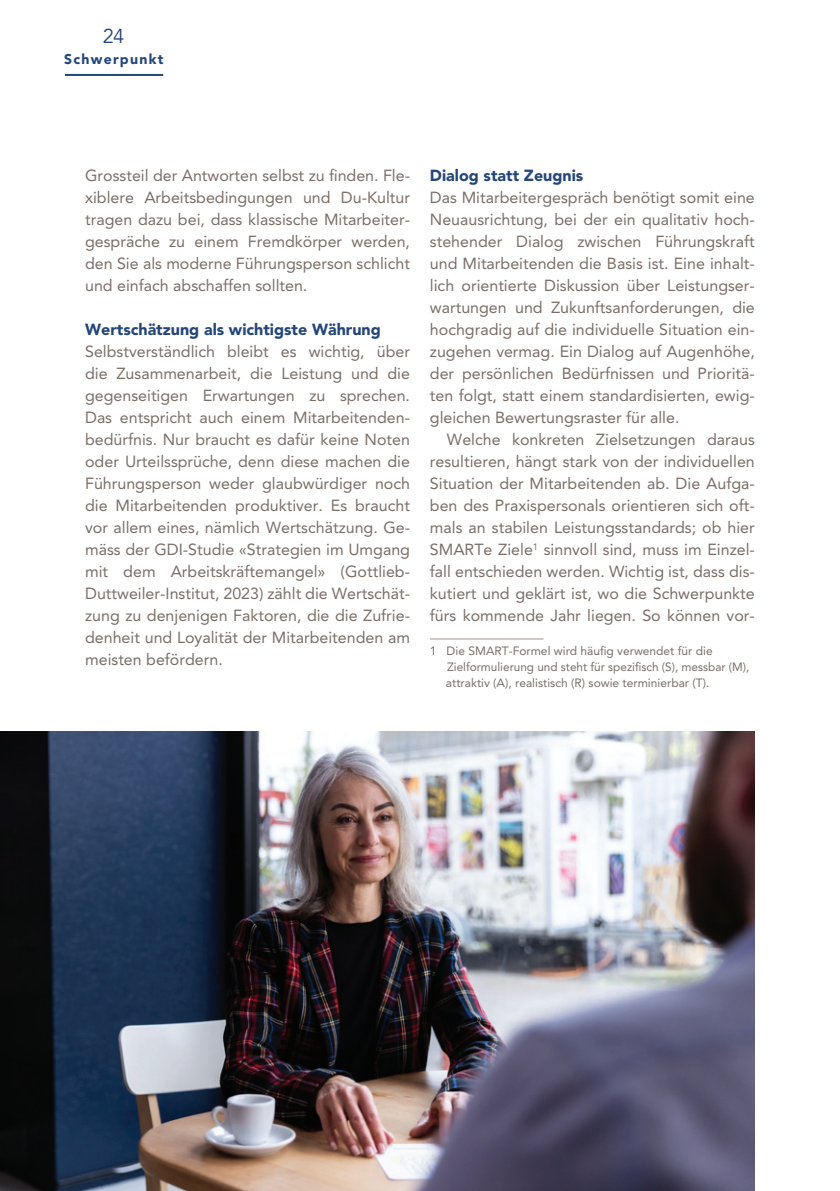
<style>
.page{position:relative;width:840px;height:1191px;background:#fff}
.page>*{position:absolute;margin:0;border:0;box-sizing:border-box;transform-origin:0 0}
.t1{font:20px "Avenir LT Std";color:#244678}
.t2{font:16px/22px "Avenir LT Std";color:#7a6e69;text-align:justify}
.t3{font:900 16px "Avenir LT Std";color:#244678}
.t4{font:900 14px "Avenir LT Std";color:#244678}
.t5{font:12px/16px "Avenir LT Std";color:#7a6e69}
</style>
<div class="page">
<hr style="left:65px;top:74px;width:98px;height:2px;background:#244678">
<hr style="left:429px;top:638px;width:114px;height:1px;background:#9d918d">
<img style="left:0;top:731px;width:754px;height:460px">
<p class="t1" style="left:103px;top:24px;width:23px">24</p>
<p class="t4" style="left:64px;top:51px;width:101px">Schwerpunkt</p>
<p class="t2" style="left:85px;top:164px;width:326px">Grossteil der Antworten selbst zu finden. Fle&shy;xiblere Arbeitsbedingungen und Du-Kultur tragen dazu bei, dass klassische Mitarbeiter&shy;gespräche zu einem Fremdkörper werden, den Sie als moderne Führungsperson schlicht und einfach abschaffen sollten.</p>
<p class="t3" style="left:85px;top:319px;width:297px">Wertschätzung als wichtigste Währung</p>
<p class="t2" style="left:85px;top:340px;width:326px">Selbstverständlich bleibt es wichtig, über die Zusammenarbeit, die Leistung und die gegenseitigen Erwartungen zu sprechen.<br>Das entspricht auch einem Mitarbeitenden&shy;bedürfnis. Nur braucht es dafür keine Noten oder Urteilssprüche, denn diese machen die Führungsperson weder glaubwürdiger noch die Mitarbeitenden produktiver. Es braucht vor allem eines, nämlich Wertschätzung. Ge&shy;mäss der GDI-Studie «Strategien im Umgang mit dem Arbeitskräftemangel» (Gottlieb-Duttweiler-Institut, 2023) zählt die Wertschät&shy;zung zu denjenigen Faktoren, die die Zufrie&shy;denheit und Loyalität der Mitarbeitenden am meisten befördern.</p>
<p class="t3" style="left:429px;top:165px;width:155px">Dialog statt Zeugnis</p>
<p class="t2" style="left:429px;top:186px;width:326px">Das Mitarbeitergespräch benötigt somit eine Neuausrichtung, bei der ein qualitativ hoch&shy;stehender Dialog zwischen Führungskraft und Mitarbeitenden die Basis ist. Eine inhalt&shy;lich orientierte Diskussion über Leistungser&shy;wartungen und Zukunftsanforderungen, die hochgradig auf die individuelle Situation ein&shy;zugehen vermag. Ein Dialog auf Augenhöhe, der persönlichen Bedürfnissen und Prioritä&shy;ten folgt, statt einem standardisierten, ewig&shy;gleichen Bewertungsraster für alle.</p>
<p class="t2" style="left:429px;top:428px;width:326px;text-indent:17px">Welche konkreten Zielsetzungen daraus resultieren, hängt stark von der individuellen Situation der Mitarbeitenden ab. Die Aufga&shy;ben des Praxispersonals orientieren sich oft&shy;mals an stabilen Leistungsstandards; ob hier SMARTe Ziele<sup>1</sup> sinnvoll sind, muss im Einzel&shy;fall entschieden werden. Wichtig ist, dass dis&shy;kutiert und geklärt ist, wo die Schwerpunkte fürs kommende Jahr liegen. So können vor-</p>
<p class="t5" style="left:445px;top:643px;width:305px;text-indent:-16px">1 Die SMART-Formel wird häufig verwendet für die<br>Zielformulierung und steht für spezifisch (S), messbar (M), attraktiv (A), realistisch (R) sowie terminierbar (T).</p>
</div>
